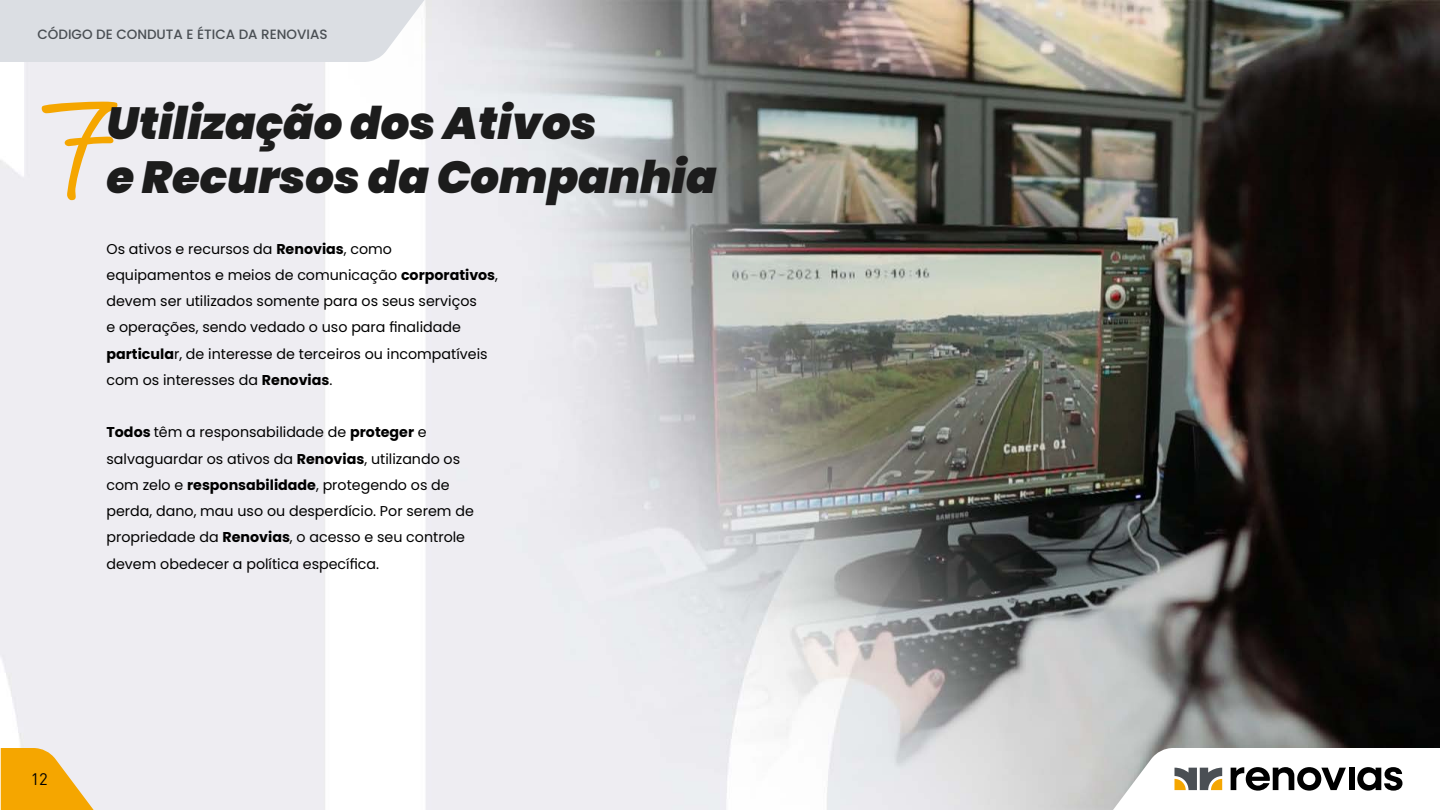
<style>
.page{position:relative;width:1440px;height:810px;background:#fff}
.page>*{position:absolute;margin:0;border:0;box-sizing:border-box;transform-origin:0 0}
.t1{font:141.75px "Marydale";color:#f5a600}
.t2{font:italic 900 45px/54px "Poppins";color:#1c1c1c}
.t3{font:16.5px "DIN Pro";color:#000}
.t4{font:14.25px/26.2px "Poppins";color:#000}
.t5{font:500 13.5px "Poppins";color:#4a4f54}
.s1{font-weight:700}
</style>
<div class="page">
<img style="left:0;top:1px;width:1440px;height:809px">
<svg style="left:1px;top:748px;width:93px;height:62px"></svg>
<svg style="left:1113px;top:748px;width:327px;height:62px"></svg>
<div style="left:0;top:0;width:424px;height:62px;background:#dbdee3"></div>
<p class="t5" style="left:38px;top:27px;width:292px">CÓDIGO DE CONDUTA E ÉTICA DA RENOVIAS</p>
<h2 class="t2" style="left:106px;top:96px;width:612px">Utilização dos Ativos<br>e Recursos da Companhia</h2>
<p class="t4" style="left:106px;top:236px;width:393px">Os ativos e recursos da <span class="s1">Renovias</span>, como equipamentos e meios de comunicação <span class="s1">corporativos</span>, devem ser utilizados somente para os seus serviços<br>e operações, sendo vedado o uso para finalidade <span class="s1">particula</span>r, de interesse de terceiros ou incompatíveis com os interesses da <span class="s1">Renovias</span>.</p>
<h1 class="t1" style="left:43px;top:59px;width:80px">7</h1>
<p class="t4" style="left:106px;top:419px;width:369px"><span class="s1">Todos</span> têm a responsabilidade de <span class="s1">proteger</span> e salvaguardar os ativos da <span class="s1">Renovias</span>, utilizando os com zelo e <span class="s1">responsabilidade</span>, protegendo os de perda, dano, mau uso ou desperdício. Por serem de propriedade da <span class="s1">Renovias</span>, o acesso e seu controle devem obedecer a política específica.</p>
<p class="t3" style="left:31px;top:766px;width:19px">12</p>
</div>
